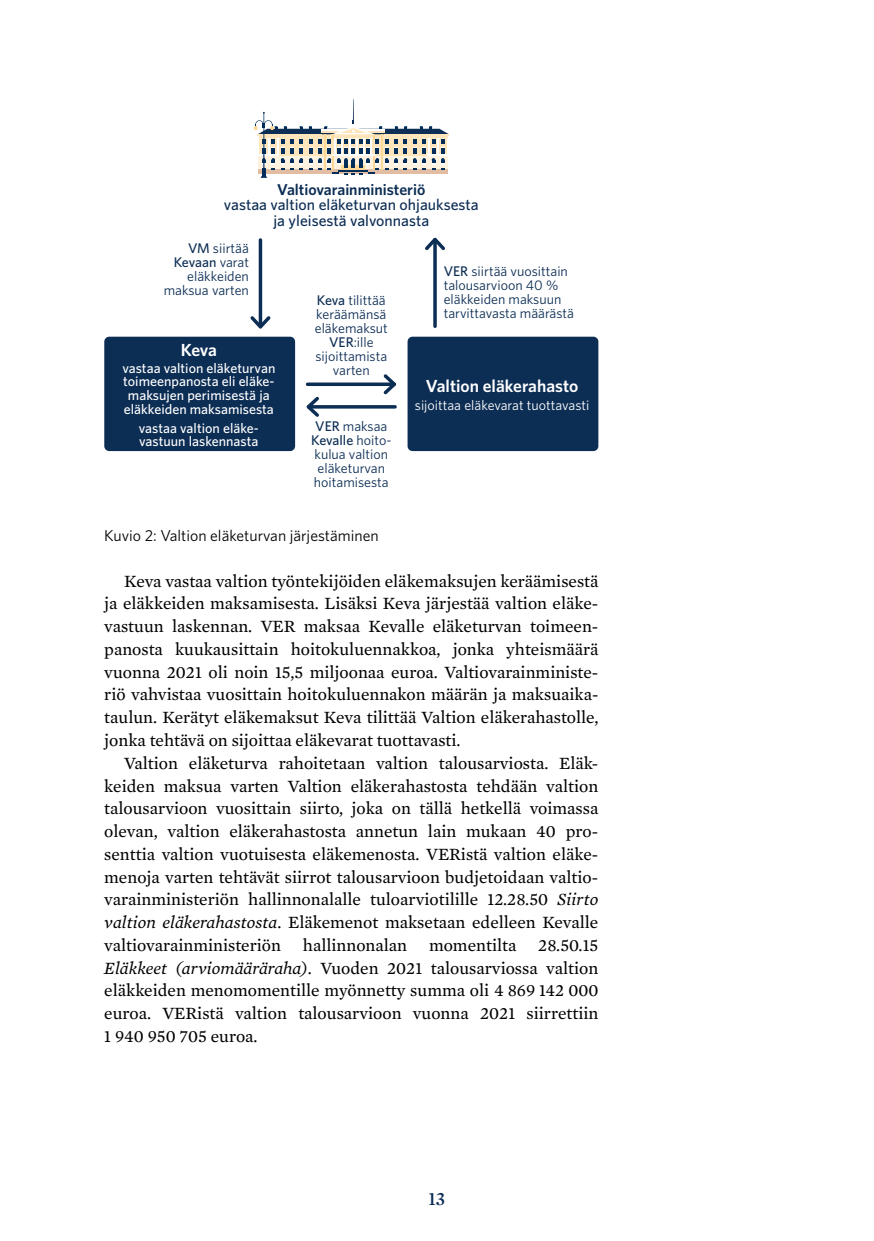
<style>
.page{position:relative;width:874px;height:1241px;background:#fff}
.page>*{position:absolute;margin:0;border:0;box-sizing:border-box;transform-origin:0 0}
.t1{font:600 19.25px "Mercury Display";color:#0c2d54}
._2_Kappale{font:17.5px/22.8px "Mercury Text G2";color:#000;text-align:justify}
.t2{font:600 17.5px "Whitney";color:#fff}
.t3{font:500 15.75px/15.8px "Whitney";color:#0c2d54;text-align:center}
.Kuvion_kuvateksti{font:15.75px "Whitney";color:#000}
.t4{font:600 15.75px "Whitney";color:#0c2d54}
.t5{font:14px/14px "Whitney";color:#0c2d54;text-align:center}
.t6{font:500 14px/13.5px "Whitney";color:#fff;text-align:center}
.t7{font:14px "Whitney";color:#fff}
.s1{font-weight:500}
.s2{font-style:italic}
</style>
<div class="page">
<div style="left:104px;top:336px;width:191px;height:115px;background:#0c2d54;border-radius:5px"></div>
<div style="left:407px;top:336px;width:191px;height:115px;background:#0c2d54;border-radius:5px"></div>
<hr style="left:308px;top:405px;width:87px;height:3px;background:#0c2d54">
<svg style="left:306px;top:396px;width:16px;height:21px"></svg>
<svg style="left:307px;top:382px;width:73px;height:4px"></svg>
<svg style="left:380px;top:374px;width:16px;height:21px"></svg>
<hr style="left:352px;top:99px;width:2px;height:29px;background:#0c2d54">
<hr style="left:263px;top:113px;width:1px;height:56px;background:#012d5b">
<svg style="left:253px;top:120px;width:196px;height:58px"></svg>
<svg style="left:258px;top:240px;width:4px;height:73px"></svg>
<svg style="left:250px;top:313px;width:21px;height:16px"></svg>
<hr style="left:433px;top:239px;width:3px;height:87px;background:#0c2d54">
<svg style="left:425px;top:237px;width:20px;height:16px"></svg>
<p class="t4" style="left:277px;top:178px;width:149px">Valtiovarainministeriö</p>
<p class="t3" style="left:224px;top:197px;width:256px">vastaa valtion eläketurvan ohjauksesta ja yleisestä valvonnasta</p>
<p class="t5" style="left:164px;top:241px;width:87px;text-align:right"><span class="s1">VM</span> siirtää<br><span class="s1">Kevaan</span> varat eläkkeiden maksua varten</p>
<p class="t2" style="left:181px;top:338px;width:38px">Keva</p>
<p class="t6" style="left:122px;top:361px;width:154px">vastaa valtion eläketurvan toimeenpanosta eli eläke&shy;maksujen perimisestä ja eläkkeiden maksamisesta</p>
<p class="t6" style="left:139px;top:421px;width:121px;text-align:left">vastaa valtion eläke&shy;vastuun laskennasta</p>
<p class="t5" style="left:314px;top:293px;width:74px"><span class="s1">Keva</span> tilittää keräämänsä eläkemaksut<br><span class="s1">VER</span>:ille sijoittamista varten</p>
<p class="t5" style="left:311px;top:419px;width:80px"><span class="s1">VER</span> maksaa<br><span class="s1">Kevalle</span> hoito&shy;kulua valtion eläketurvan hoitamisesta</p>
<p class="t5" style="left:443px;top:264px;width:132px;text-align:left"><span class="s1">VER</span> siirtää vuosittain talousarvioon 40 % eläkkeiden maksuun tarvittavasta määrästä</p>
<p class="t2" style="left:426px;top:374px;width:154px">Valtion eläkerahasto</p>
<p class="t7" style="left:414px;top:395px;width:176px">sijoittaa eläkevarat tuottavasti</p>
<p class="Kuvion_kuvateksti" style="left:104px;top:525px;width:276px">Kuvio 2: Valtion eläketurvan järjestäminen</p>
<p class="_2_Kappale" style="left:104px;top:568px;width:495px;text-indent:20px">Keva vastaa valtion työntekijöiden eläkemaksujen keräämisestä ja eläkkeiden maksamisesta. Lisäksi Keva järjestää valtion eläke&shy;vastuun laskennan. VER maksaa Kevalle eläketurvan toimeen&shy;panosta kuukausittain hoitokuluennakkoa, jonka yhteismäärä vuonna 2021 oli noin 15,5 miljoonaa euroa. Valtiovarainministe&shy;riö vahvistaa vuosittain hoitokuluennakon määrän ja maksuaika&shy;taulun. Kerätyt eläkemaksut Keva tilittää Valtion eläkerahastolle, jonka tehtävä on sijoittaa eläkevarat tuottavasti.</p>
<p class="_2_Kappale" style="left:104px;top:750px;width:495px;text-indent:20px">Valtion eläketurva rahoitetaan valtion talousarviosta. Eläk&shy;keiden maksua varten Valtion eläkerahastosta tehdään valtion talousarvioon vuosittain siirto, joka on tällä hetkellä voimassa olevan, valtion eläkerahastosta annetun lain mukaan 40 pro&shy;senttia valtion vuotuisesta eläkemenosta. VERistä valtion eläke&shy;menoja varten tehtävät siirrot talousarvioon budjetoidaan valtio&shy;varainministeriön hallinnonalalle tuloarviotilille 12.28.50 <span class="s2">Siirto valtion eläkerahastosta</span>. Eläkemenot maksetaan edelleen Kevalle valtiovarainministeriön</p>
<p class="_2_Kappale" style="left:303px;top:932px;width:106px">hallinnonalan</p>
<p class="_2_Kappale" style="left:429px;top:932px;width:89px">momentilta</p>
<p class="_2_Kappale" style="left:104px;top:932px;width:495px;text-indent:434px">28.50.15<br><span class="s2">Eläkkeet (arviomääräraha)</span>. Vuoden 2021 talousarviossa valtion eläkkeiden menomomentille myönnetty summa oli 4 869 142 000 euroa. VERistä valtion talousarvioon vuonna 2021 siirrettiin 1 940 950 705 euroa.</p>
<p class="t1" style="left:428px;top:1184px;width:18px">13</p>
</div>
